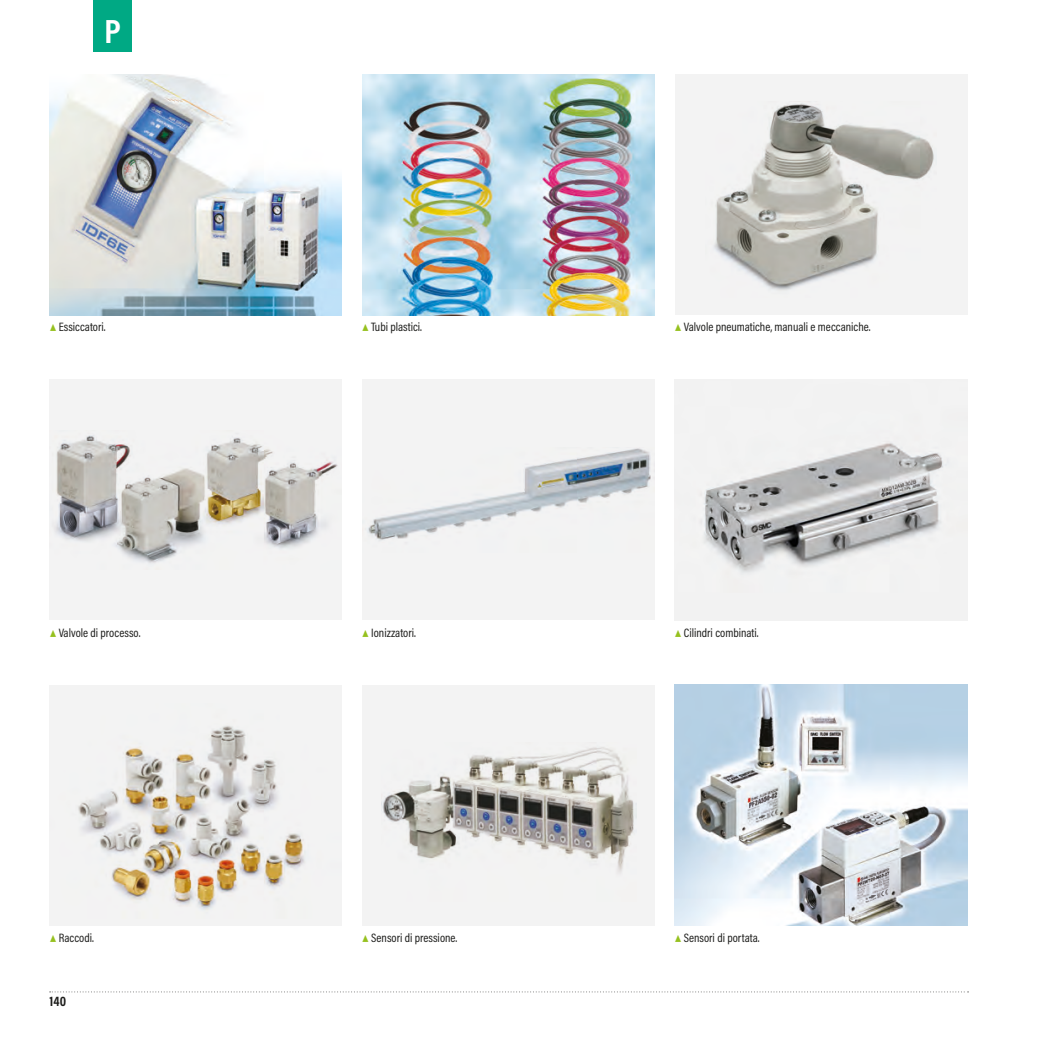
<style>
.page{position:relative;width:1042px;height:1042px;background:#fff}
.page>*{position:absolute;margin:0;border:0;box-sizing:border-box;transform-origin:0 0}
.t1{font:700 33.77px "Acumin Pro Cond";color:#fff}
.t2{font:700 14px "Acumin Pro Cond";color:#1d1d1b}
.DIDA_2A_-_SX{font:12.25px "Acumin Pro Cond";color:#1d1d1b}
.s1{font-weight:700;color:#96c11f}
</style>
<div class="page">
<div style="left:94px;top:0;width:38px;height:52px;background:#00a984"></div>
<img style="left:49px;top:74px;width:293px;height:241px">
<img style="left:362px;top:74px;width:293px;height:241px">
<div style="left:49px;top:685px;width:293px;height:240px;background:#f3f3f3"></div>
<img style="left:78px;top:726px;width:227px;height:184px">
<div style="left:362px;top:685px;width:293px;height:240px;background:#f3f3f3"></div>
<img style="left:381px;top:747px;width:255px;height:126px">
<div style="left:49px;top:379px;width:293px;height:241px;background:#f3f3f3"></div>
<img style="left:54px;top:435px;width:284px;height:128px">
<div style="left:362px;top:379px;width:293px;height:241px;background:#f3f3f3"></div>
<img style="left:368px;top:448px;width:283px;height:93px">
<img style="left:674px;top:685px;width:293px;height:240px">
<img style="left:674px;top:379px;width:293px;height:241px">
<div style="left:675px;top:74px;width:292px;height:241px;background:#f3f3f3"></div>
<img style="left:714px;top:103px;width:220px;height:187px">
<svg style="left:50px;top:991px;width:918px;height:1px"></svg>
<h1 class="t1" style="left:105px;top:9px;width:18px">P</h1>
<p class="DIDA_2A_-_SX" style="left:50px;top:319px;width:57px"><span class="s1">▲</span> Essiccatori.</p>
<p class="DIDA_2A_-_SX" style="left:50px;top:624px;width:92px"><span class="s1">▲</span> Valvole di processo.</p>
<p class="DIDA_2A_-_SX" style="left:50px;top:929px;width:46px"><span class="s1">▲</span> Raccodi.</p>
<p class="t2" style="left:50px;top:991px;width:18px">140</p>
<p class="DIDA_2A_-_SX" style="left:362px;top:319px;width:61px"><span class="s1">▲</span> Tubi plastici.</p>
<p class="DIDA_2A_-_SX" style="left:675px;top:319px;width:197px"><span class="s1">▲</span> Valvole pneumatiche, manuali e meccaniche.</p>
<p class="DIDA_2A_-_SX" style="left:362px;top:624px;width:55px"><span class="s1">▲</span> Ionizzatori.</p>
<p class="DIDA_2A_-_SX" style="left:675px;top:624px;width:85px"><span class="s1">▲</span> Cilindri combinati.</p>
<p class="DIDA_2A_-_SX" style="left:362px;top:929px;width:97px"><span class="s1">▲</span> Sensori di pressione.</p>
<p class="DIDA_2A_-_SX" style="left:675px;top:929px;width:86px"><span class="s1">▲</span> Sensori di portata.</p>
</div>
